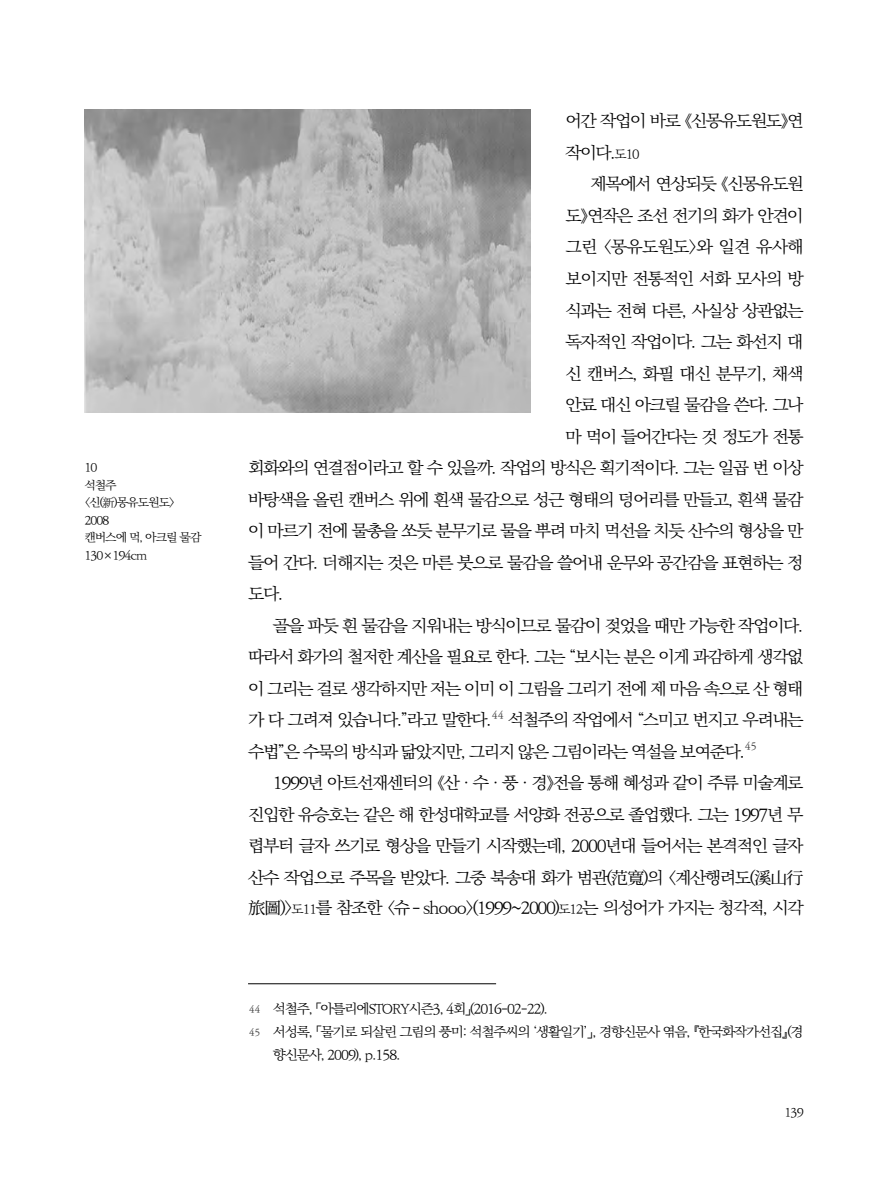
<style>
.page{position:relative;width:893px;height:1191px;background:#fff}
.page>*{position:absolute;margin:0;border:0;box-sizing:border-box;transform-origin:0 0}
.본문{font:16.62px/31.5px "Ko Pub World Batang PL";letter-spacing:-.08em;color:#000;scale:1.05 1}
.본문-2{font:16.62px "Ko Pub World Batang PL";letter-spacing:-.045em;color:#000;scale:1.05 1}
.각주{font:13.3px/22.8px "Ko Pub World Batang PL";letter-spacing:-.08em;color:#000;scale:1.05 1}
.보조설명7_세리프{font:11.72px "Ko Pub World Batang PL";letter-spacing:-.08em;color:#000;scale:1.05 1}
.본문-3{font:9.62px "Ko Pub World Batang PM";color:#474747;scale:1.05 1}
.s1{font-family:"Noto Serif SC";font-weight:300}
.s2{font-size:12.42px}
.s3{font-family:"Noto Serif SC"}
.s4{font-family:"Ko Pub World Batang PM";font-size:9.1px;color:#474747}
</style>
<div class="page">
<hr style="left:248px;top:983px;width:248px;height:1px;background:#000">
<img style="left:84px;top:109px;width:447px;height:303px">
<p class="보조설명7_세리프" style="left:84px;top:459px;width:14px">10</p>
<p class="보조설명7_세리프" style="left:84px;top:476px;width:32px">석철주</p>
<p class="보조설명7_세리프" style="left:84px;top:494px;width:88px">&lt;신(<span class="s1">新</span>)몽유도원도&gt;</p>
<p class="보조설명7_세리프" style="left:84px;top:511px;width:25px">2008</p>
<p class="보조설명7_세리프" style="left:84px;top:529px;width:113px">캔버스에 먹, 아크릴 물감</p>
<p class="보조설명7_세리프" style="left:84px;top:546px;width:61px">130×194cm</p>
<p class="본문" style="left:566px;top:106px;width:228px">어간 작업이 바로 《신몽유도원도》연 작이다.<span class="s2">도10</span></p>
<p class="본문" style="left:590px;top:169px;width:205px">제목에서 연상되듯 《신몽유도원</p>
<p class="본문" style="left:566px;top:200px;width:228px">도》연작은 조선 전기의 화가 안견이</p>
<p class="본문-2" style="left:566px;top:235px;width:228px">그린 &lt;몽유도원도&gt;와 일견 유사해</p>
<p class="본문" style="left:566px;top:263px;width:228px">보이지만 전통적인 서화 모사의 방</p>
<p class="본문" style="left:566px;top:295px;width:228px">식과는 전혀 다른, 사실상 상관없는</p>
<p class="본문" style="left:566px;top:326px;width:228px">독자적인 작업이다. 그는 화선지 대</p>
<p class="본문" style="left:566px;top:358px;width:228px">신 캔버스, 화필 대신 분무기, 채색</p>
<p class="본문" style="left:566px;top:389px;width:228px">안료 대신 아크릴 물감을 쓴다. 그나</p>
<p class="본문" style="left:566px;top:421px;width:228px">마 먹이 들어간다는 것 정도가 전통</p>
<p class="본문" style="left:248px;top:452px;width:531px">회화와의 연결점이라고 할 수 있을까. 작업의 방식은 획기적이다. 그는 일곱 번 이상</p>
<p class="본문" style="left:248px;top:484px;width:531px">바탕색을 올린 캔버스 위에 흰색 물감으로 성근 형태의 덩어리를 만들고, 흰색 물감</p>
<p class="본문" style="left:248px;top:515px;width:531px">이 마르기 전에 물총을 쏘듯 분무기로 물을 뿌려 마치 먹선을 치듯 산수의 형상을 만</p>
<p class="본문" style="left:248px;top:547px;width:531px">들어 간다. 더해지는 것은 마른 붓으로 물감을 쓸어내 운무와 공간감을 표현하는 정</p>
<p class="본문" style="left:248px;top:578px;width:35px">도다.</p>
<p class="본문" style="left:248px;top:610px;width:531px;text-align:justify;text-indent:25px">골을 파듯 흰 물감을 지워내는 방식이므로 물감이 젖었을 때만 가능한 작업이다. 따라서 화가의 철저한 계산을 필요로 한다. 그는 “보시는 분은 이게 과감하게 생각없 이 그리는 걸로 생각하지만 저는 이미 이 그림을 그리기 전에 제 마음 속으로 산 형태 가 다 그려져 있습니다.”라고 말한다.</p>
<p class="본문-3" style="left:490px;top:707px;width:16px">４４</p>
<p class="본문" style="left:248px;top:704px;width:531px;text-indent:260px">석철주의 작업에서 “스미고 번지고 우려내는 수법”은 수묵의 방식과 닮았지만, 그리지 않은 그림이라는 역설을 보여준다.</p>
<p class="본문-3" style="left:743px;top:739px;width:16px">４５</p>
<p class="본문" style="left:248px;top:767px;width:531px;text-align:justify;text-indent:25px">1999년 아트선재센터의 《산‧수‧풍‧경》전을 통해 혜성과 같이 주류 미술계로 진입한 유승호는 같은 해 한성대학교를 서양화 전공으로 졸업했다. 그는 1997년 무 렵부터 글자 쓰기로 형상을 만들기 시작했는데, 2000년대 들어서는 본격적인 글자 산수 작업으로 주목을 받았다. 그중 북송대 화가 범관(<span class="s3">范寬</span>)의 &lt;계산행려도(<span class="s3">溪山行旅圖</span>)&gt;<span class="s2">도11</span>를 참조한 &lt;슈－shooo&gt;(1999~2000)<span class="s2">도12</span>는 의성어가 가지는 청각적, 시각</p>
<p class="각주" style="left:247px;top:998px;width:288px"><span class="s4">４４</span> 석철주, 「아틀리에STORY시즌3, 4회」(2016-02-22).</p>
<p class="각주" style="left:273px;top:1021px;width:507px;text-indent:-25px"><span class="s4">４５</span> 서성록, 「물기로 되살린 그림의 풍미: 석철주씨의 ‘생활일기’」, 경향신문사 엮음, 『한국화작가선집』(경 향신문사, 2009), p.158.</p>
<p class="보조설명7_세리프" style="left:785px;top:1104px;width:20px">139</p>
</div>
